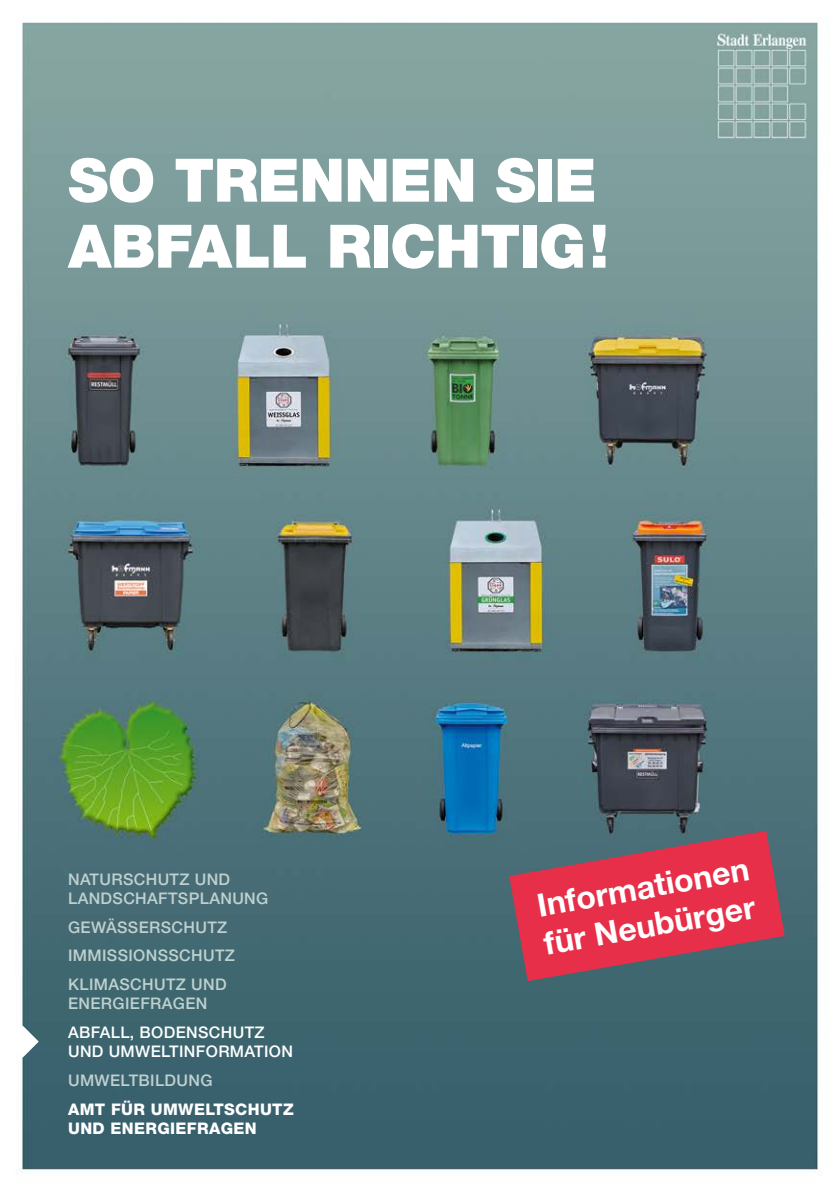
<style>
.page{position:relative;width:840px;height:1191px;background:#fff}
.page>*{position:absolute;margin:0;border:0;box-sizing:border-box;transform-origin:0 0}
.P-Headline_Titel{font:900 60px/66px "Helvetica Neue LT Std";letter-spacing:-.01em;color:#fff}
.P-Stoerer{font:700 32px/38.4px "Helvetica Neue LT Std";color:#fff}
.P-Register{font:500 16px/19.2px "Helvetica Neue LT Std";letter-spacing:.025em;color:#bfd1cf}
.P-Register-2{font:500 16px/19.2px "Helvetica Neue LT Std";letter-spacing:.025em;color:#fff}
.P-Register_Amt{font:800 16px/19.2px "Helvetica Neue LT Std";letter-spacing:.025em;color:#fff}
</style>
<div class="page">
<img style="left:17px;top:283px;width:802px;height:891px">
<div style="left:20px;top:21px;width:798px;height:262px;background:#81a09e"></div>
<svg style="left:17px;top:1025px;width:22px;height:32px"></svg>
<svg style="left:509px;top:831px;width:275px;height:150px;background:#b24256"></svg>
<p class="P-Headline_Titel" style="left:68px;top:147px;width:542px">SO TRENNEN SIE<br>ABFALL RICHTIG!</p>
<p class="P-Register" style="left:68px;top:869px;width:202px">NATURSCHUTZ UND<br>LANDSCHAFTSPLANUNG</p>
<p class="P-Register" style="left:68px;top:917px;width:161px">GEWÄSSERSCHUTZ</p>
<p class="P-Register" style="left:68px;top:946px;width:168px">IMMISSIONSSCHUTZ</p>
<p class="P-Register" style="left:68px;top:974px;width:160px">KLIMASCHUTZ UND<br>ENERGIEFRAGEN</p>
<p class="P-Register-2" style="left:68px;top:1022px;width:226px">ABFALL, BODENSCHUTZ<br>UND UMWELTINFORMATION</p>
<p class="P-Register" style="left:68px;top:1070px;width:146px">UMWELTBILDUNG</p>
<p class="P-Register_Amt" style="left:68px;top:1099px;width:227px">AMT FÜR UMWELTSCHUTZ<br>UND ENERGIEFRAGEN</p>
<p class="P-Stoerer" style="left:534px;top:886px;width:216px;rotate:-10deg">Informationen für Neubürger</p>
</div>
